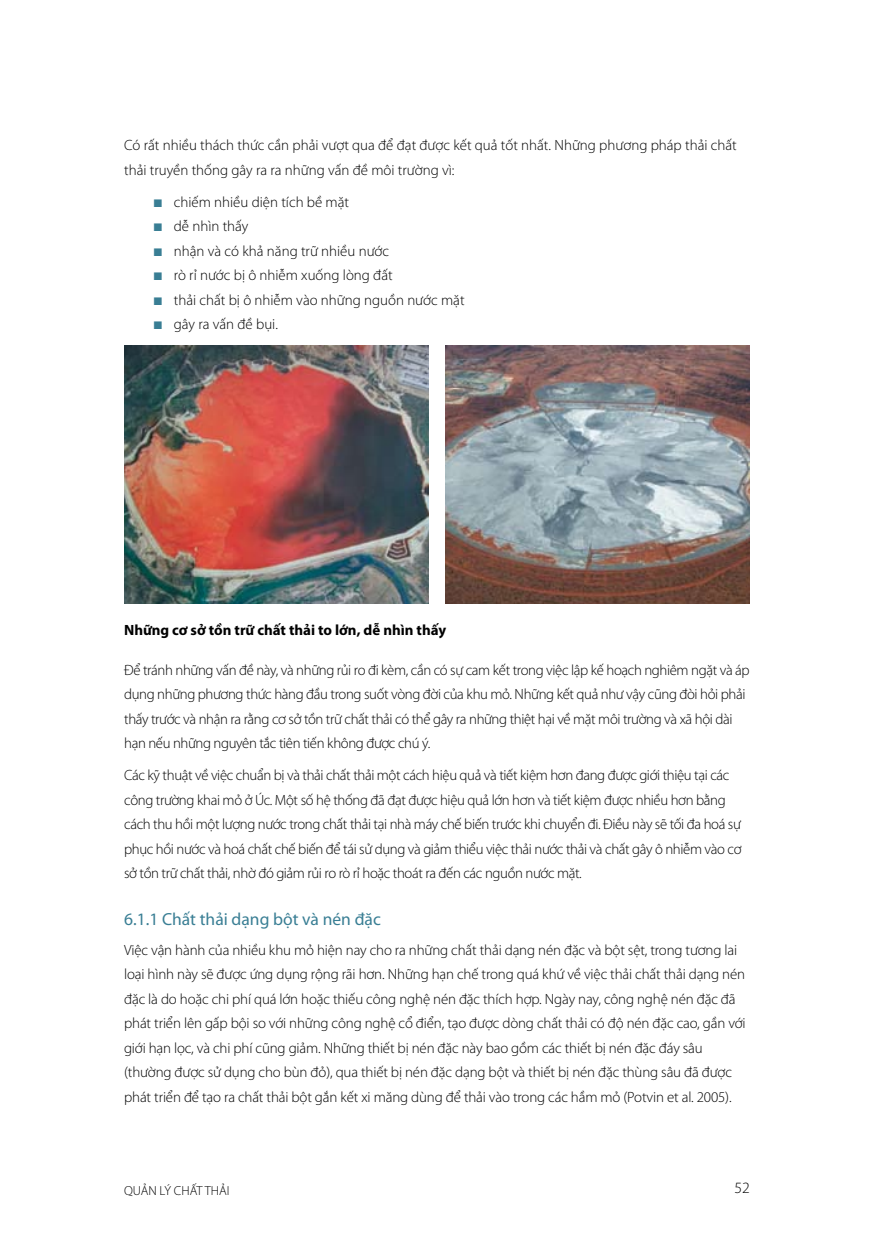
<style>
.page{position:relative;width:874px;height:1241px;background:#fff}
.page>*{position:absolute;margin:0;border:0;box-sizing:border-box;transform-origin:0 0}
.t1{font:17.5px "Myriad Pro";color:#397e94}
.t2{font:300 15.75px "Myriad Pro";color:#000}
.t3{font:300 14.88px/24.5px "Myriad Pro";letter-spacing:-.01em;color:#000}
.t4{font:700 14.88px "Myriad Pro";color:#000}
.t5{font:300 13.12px "Myriad Pro";color:#000}
.s1{color:#397e94}
</style>
<div class="page">
<img style="left:124px;top:345px;width:304px;height:258px">
<img style="left:445px;top:345px;width:304px;height:258px">
<p class="t3" style="left:124px;top:133px;width:614px">Có rất nhiều thách thức cần phải vượt qua để đạt được kết quả tốt nhất. N hững phương pháp thải chất thải truyền thống gây ra ra những vấn đề môi trường vì:</p>
<p class="t3" style="left:154px;top:189px;width:197px"><span class="s1">■</span> chiếm nhiều diện tích bề mặt</p>
<p class="t3" style="left:154px;top:214px;width:96px"><span class="s1">■</span> dễ nhìn thấy</p>
<p class="t3" style="left:154px;top:238px;width:236px"><span class="s1">■</span> nhận và có khả năng trữ nhiều nước</p>
<p class="t3" style="left:154px;top:263px;width:240px"><span class="s1">■</span> rò rỉ nước bị ô nhiễm xuống lòng đất</p>
<p class="t3" style="left:154px;top:287px;width:312px"><span class="s1">■</span> thải chất bị ô nhiễm vào những nguồn nước mặt</p>
<p class="t3" style="left:154px;top:312px;width:125px"><span class="s1">■</span> gây ra vấn đề bụi.</p>
<p class="t4" style="left:124px;top:620px;width:323px">Những cơ sở tồn trữ chất thải to lớn, dễ nhìn thấy</p>
<p class="t3" style="left:124px;top:657px;width:626px">Để tránh những vấn đề này, và những rủi ro đi kèm, cần có sự cam kết trong việc lập kế hoạch nghiêm ngặt và áp dụng những phương thức hàng đầu trong suốt vòng đời của khu mỏ. N hững kết quả như vậy cũng đòi hỏi phải thấy trước và nhận ra rằng cơ sở tồn trữ chất thải có thể gây ra những thiệt hại về mặt môi trường và xã hội dài hạn nếu những nguyên tắc tiên tiến không được chú ý.</p>
<p class="t3" style="left:124px;top:762px;width:618px">Các kỹ thuật về việc chuẩn bị và thải chất thải một cách hiệu quả và tiết kiệm hơn đang được giới thiệu tại các công trường khai mỏ ở Úc. Một số hệ thống đã đạt được hiệu quả lớn hơn và tiết kiệm được nhiều hơn bằng cách thu hồi một lượng nước trong chất thải tại nhà máy chế biến trước khi chuyển đi. Điều này sẽ tối đa hoá sự phục hồi nước và hoá chất chế biến để tái sử dụng và giảm thiểu việc thải nước thải và chất gây ô nhiễm vào cơ sở tồn trữ chất thải, nhờ đó giảm rủi ro rò rỉ hoặc thoát ra đến các nguồn nước mặt.</p>
<p class="t1" style="left:124px;top:908px;width:258px">6.1.1 Chất thải dạng bột và nén đặc</p>
<p class="t3" style="left:124px;top:937px;width:622px">Việc vận hành của nhiều khu mỏ hiện nay cho ra những chất thải dạng nén đặc và bột sệt, trong tương lai loại hình này sẽ được ứng dụng rộng rãi hơn. N hững hạn chế trong quá khứ về việc thải chất thải dạng nén đặc là do hoặc chi phí quá lớn hoặc thiếu công nghệ nén đặc thích hợp. Ngày nay, công nghệ nén đặc đã phát triển lên gấp bội so với những công nghệ cổ điển, tạo được dòng chất thải có độ nén đặc cao, gần với giới hạn lọc, và chi phí cũng giảm. N hững thiết bị nén đặc này bao gồm các thiết bị nén đặc đáy sâu (thường được sử dụng cho bùn đỏ), qua thiết bị nén đặc dạng bột và thiết bị nén đặc thùng sâu đã được phát triển để tạo ra chất thải bột gắn kết xi măng dùng để thải vào trong các hầm mỏ (Potvin et al. 2005).</p>
<p class="t5" style="left:124px;top:1182px;width:107px">QUẢN LÝ CHẤT THẢI</p>
<p class="t2" style="left:734px;top:1177px;width:17px">52</p>
</div>
